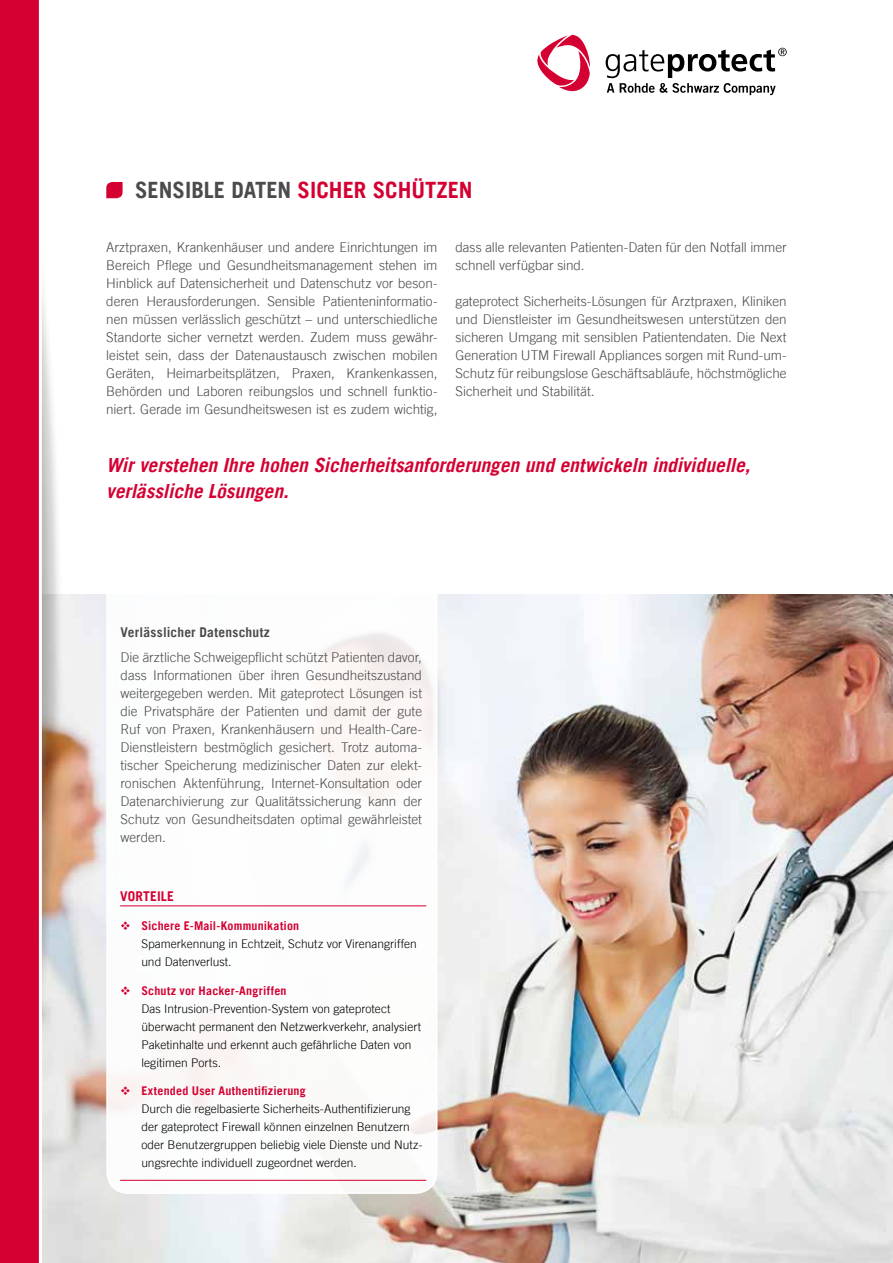
<style>
.page{position:relative;width:893px;height:1263px;background:#fff}
.page>*{position:absolute;margin:0;border:0;box-sizing:border-box;transform-origin:0 0}
.t1{font:700 22.5px "Trade Gothic LT";color:#d40032}
.t2{font:italic 700 19.5px/25.5px "Trade Gothic LT";letter-spacing:-.005em;color:#d40032}
.t3{font:300 13.5px/18px "Trade Gothic LT";color:#4b4b4d;text-align:justify}
.t4{font:700 13.5px "Trade Gothic LT";letter-spacing:.01em;color:#4b4b4d}
.t5{font:700 13.5px "Trade Gothic LT";letter-spacing:.01em;color:#d40032}
.t6{font:300 12px/18px "Trade Gothic LT";color:#000}
.t7{font:700 12px "Trade Gothic LT";letter-spacing:.02em;color:#d40032}
.s1{color:#4b4b4d}
</style>
<div class="page">
<svg style="left:606px;top:48px;width:181px;height:47px"></svg>
<svg style="left:537px;top:35px;width:53px;height:57px"></svg>
<img style="left:63px;top:594px;width:830px;height:669px">
<svg style="left:106px;top:594px;width:332px;height:600px"></svg>
<hr style="left:120px;top:905px;width:306px;height:1px;background:#d40032">
<hr style="left:120px;top:1180px;width:306px;height:1px;background:#d40032">
<svg style="left:106px;top:182px;width:17px;height:16px"></svg>
<div style="left:0;top:0;width:63px;height:1263px;background:#000;opacity:.2"></div>
<svg style="left:42px;top:0;width:7px;height:1263px"></svg>
<svg style="left:0;top:0;width:42px;height:1263px;background:#d71241"></svg>
<svg style="left:121px;top:921px;width:9px;height:9px"></svg>
<svg style="left:121px;top:986px;width:9px;height:8px"></svg>
<svg style="left:121px;top:1086px;width:9px;height:9px"></svg>
<h1 class="t1" style="left:135px;top:176px;width:339px"><span class="s1">SENSIBLE DATEN</span> SICHER SCHÜTZEN</h1>
<p class="t3" style="left:106px;top:238px;width:333px">Arztpraxen, Krankenhäuser und andere Einrichtungen im Bereich Pflege und Gesundheitsmanagement stehen im Hinblick auf Datensicherheit und Datenschutz vor beson&shy;deren Herausforderungen. Sensible Patienteninformatio&shy;nen müssen verlässlich geschützt – und unterschiedliche Standorte sicher vernetzt werden. Zudem muss gewähr&shy;leistet sein, dass der Datenaustausch zwischen mobilen Geräten, Heimarbeitsplätzen, Praxen, Krankenkassen, Behörden und Laboren reibungslos und schnell funktio&shy;niert. Gerade im Gesundheitswesen ist es zudem wichtig,</p>
<p class="t3" style="left:455px;top:238px;width:333px">dass alle relevanten Patienten-Daten für den Notfall immer schnell verfügbar sind.</p>
<p class="t3" style="left:455px;top:292px;width:333px">gateprotect Sicherheits-Lösungen für Arztpraxen, Kliniken und Dienstleister im Gesundheitswesen unterstützen den sicheren Umgang mit sensiblen Patientendaten. Die Next Generation UTM Firewall Appliances sorgen mit Rund-um-Schutz für reibungslose Geschäftsabläufe, höchstmögliche Sicherheit und Stabilität.</p>
<h2 class="t2" style="left:106px;top:452px;width:645px">Wir verstehen Ihre hohen Sicherheitsanforderungen und entwickeln individuelle, verlässliche Lösungen.</h2>
<p class="t4" style="left:121px;top:624px;width:151px">Verlässlicher Datenschutz</p>
<p class="t3" style="left:121px;top:647px;width:303px">Die ärztliche Schweigepflicht schützt Patienten davor, dass Informationen über ihren Gesundheitszustand weitergegeben werden. Mit gateprotect Lösungen ist die Privatsphäre der Patienten und damit der gute Ruf von Praxen, Krankenhäusern und Health-Care-Dienstleistern bestmöglich gesichert. Trotz automa&shy;tischer Speicherung medizinischer Daten zur elekt&shy;ronischen Aktenführung, Internet-Konsultation oder Datenarchivierung zur Qualitätssicherung kann der Schutz von Gesundheitsdaten optimal gewährleistet werden.</p>
<p class="t5" style="left:120px;top:888px;width:55px">VORTEILE</p>
<p class="t7" style="left:141px;top:918px;width:159px">Sichere E-Mail-Kommunikation</p>
<p class="t6" style="left:141px;top:934px;width:277px">Spamerkennung in Echtzeit, Schutz vor Virenangriffen und Datenverlust.</p>
<p class="t7" style="left:141px;top:983px;width:147px">Schutz vor Hacker-Angriffen</p>
<p class="t6" style="left:141px;top:999px;width:281px">Das Intrusion-Prevention-System von gateprotect überwacht permanent den Netzwerkverkehr, analysiert Paketinhalte und erkennt auch gefährliche Daten von legitimen Ports.</p>
<p class="t7" style="left:141px;top:1083px;width:166px">Extended User Authentifizierung</p>
<p class="t6" style="left:141px;top:1100px;width:283px">Durch die regelbasierte Sicherheits-Authentifizierung der gateprotect Firewall können einzelnen Benutzern oder Benutzergruppen beliebig viele Dienste und Nutz&shy;ungsrechte individuell zugeordnet werden.</p>
</div>
